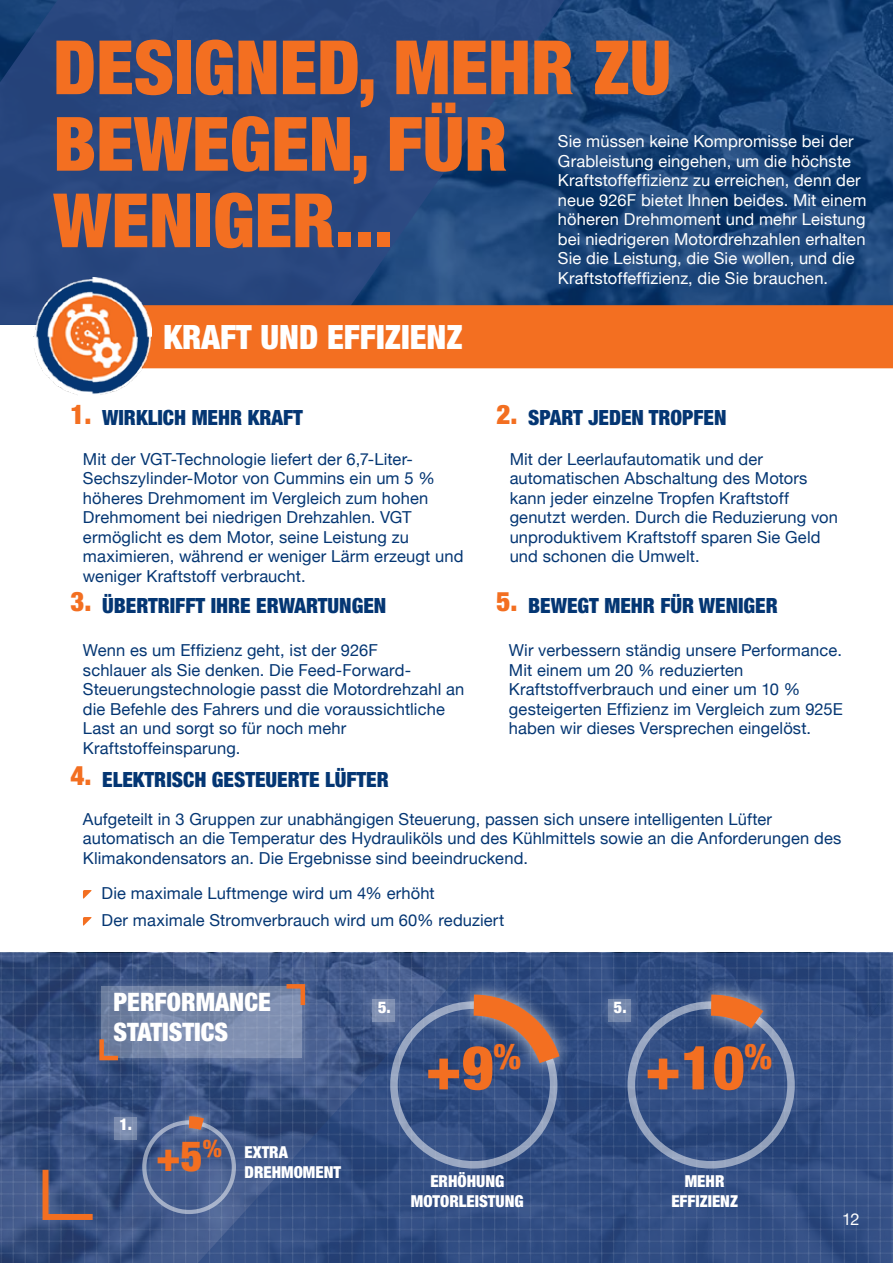
<style>
.page{position:relative;width:893px;height:1263px;background:#fff}
.page>*{position:absolute;margin:0;border:0;box-sizing:border-box;transform-origin:0 0}
.t1{font:900 condensed 75px/76.5px "Helvetica Neue LT Pro";color:#f36f21}
.t2{font:900 condensed 60.9px "Helvetica Neue LT Pro";color:#f36f21}
.t3{font:900 condensed 42px "Helvetica Neue LT Pro";color:#f36f21}
.t4{font:900 condensed 33.6px "Helvetica Neue LT Pro";color:#fff}
.t5{font:900 condensed 27px "Helvetica Neue LT Pro";color:#f36f21}
.t6{font:900 condensed 25.5px "Helvetica Neue LT Pro";color:#fff}
.t7{font:900 condensed 21px "Helvetica Neue LT Pro";color:#043673}
.t8{font:16.5px/19.5px "Helvetica Neue";letter-spacing:.01em;color:#043673}
.t9{font:16.5px/19.5px "Helvetica Neue";letter-spacing:.01em;color:#fff}
.t10{font:900 condensed 16.5px/19.8px "Helvetica Neue LT Pro";color:#fff;text-align:center}
.t11{font:900 condensed 16.2px "Helvetica Neue LT Pro";color:#fff}
</style>
<div class="page">
<img style="left:144px;top:952px;width:749px;height:311px">
<img style="left:0;top:952px;width:144px;height:311px">
<svg style="left:574px;top:0;width:319px;height:305px;background:#1a4477"></svg>
<svg style="left:0;top:0;width:574px;height:325px;background:#26477e"></svg>
<div style="left:121px;top:305px;width:772px;height:63px;background:#f36f21"></div>
<div style="left:142px;top:1120px;width:94px;height:94px;border:4px solid #fff;border-radius:50%"></div>
<div style="left:179px;top:1107px;width:34px;height:32px;background:#fff;opacity:.75"></div>
<svg style="left:177px;top:1110px;width:40px;height:29px"></svg>
<div style="left:627px;top:1001px;width:168px;height:167px;border:8px solid #fff;border-radius:50%"></div>
<div style="left:390px;top:1001px;width:167px;height:167px;border:8px solid #fff;border-radius:50%"></div>
<div style="left:694px;top:978px;width:84px;height:65px;background:#fff;opacity:.75"></div>
<svg style="left:690px;top:984px;width:97px;height:65px;background:#60607b"></svg>
<div style="left:457px;top:978px;width:118px;height:100px;background:#fff;opacity:.75"></div>
<svg style="left:453px;top:984px;width:123px;height:102px;background:#5a5975"></svg>
<svg style="left:40px;top:1164px;width:59px;height:59px;background:#5a5975"></svg>
<img style="left:34px;top:278px;width:118px;height:117px">
<svg style="left:83px;top:890px;width:9px;height:9px"></svg>
<svg style="left:83px;top:917px;width:9px;height:9px"></svg>
<div style="left:104px;top:1107px;width:42px;height:42px;background:#fff;opacity:.75"></div>
<div style="left:114px;top:1117px;width:23px;height:23px;background:#7d8db0"></div>
<div style="left:363px;top:990px;width:42px;height:42px;background:#fff;opacity:.75"></div>
<div style="left:372px;top:1000px;width:23px;height:22px;background:#8191b3"></div>
<div style="left:598px;top:990px;width:43px;height:42px;background:#fff;opacity:.75"></div>
<div style="left:608px;top:1000px;width:23px;height:22px;background:#7487ac"></div>
<div style="left:92px;top:977px;width:220px;height:90px;background:#fff;opacity:.75"></div>
<svg style="left:102px;top:986px;width:200px;height:72px;background:#798aab"></svg>
<svg style="left:97px;top:1035px;width:25px;height:27px"></svg>
<svg style="left:282px;top:982px;width:25px;height:27px"></svg>
<h1 class="t1" style="left:53px;top:29px;width:620px">DESIGNED, MEHR ZU<br>BEWEGEN, FÜR<br>WENIGER...</h1>
<p class="t9" style="left:558px;top:131px;width:310px">Sie müssen keine Kompromisse bei der Grableistung eingehen, um die höchste Kraftstoffeffizienz zu erreichen, denn der neue 926F bietet Ihnen beides. Mit einem höheren Drehmoment und mehr Leistung bei niedrigeren Motordrehzahlen erhalten Sie die Leistung, die Sie wollen, und die Kraftstoffeffizienz, die Sie brauchen.</p>
<h3 class="t4" style="left:163px;top:317px;width:301px">KRAFT UND EFFIZIENZ</h3>
<h3 class="t5" style="left:70px;top:398px;width:23px">1.</h3>
<p class="t7" style="left:102px;top:405px;width:202px">WIRKLICH MEHR KRAFT</p>
<h3 class="t5" style="left:496px;top:398px;width:23px">2.</h3>
<p class="t7" style="left:528px;top:405px;width:200px">SPART JEDEN TROPFEN</p>
<p class="t8" style="left:83px;top:449px;width:382px">Mit der VGT-Technologie liefert der 6,7-Liter-Sechszylinder-Motor von Cummins ein um 5 % höheres Drehmoment im Vergleich zum hohen Drehmoment bei niedrigen Drehzahlen. VGT ermöglicht es dem Motor, seine Leistung zu maximieren, während er weniger Lärm erzeugt und weniger Kraftstoff verbraucht.</p>
<p class="t8" style="left:510px;top:449px;width:330px">Mit der Leerlaufautomatik und der automatischen Abschaltung des Motors kann jeder einzelne Tropfen Kraftstoff genutzt werden. Durch die Reduzierung von unproduktivem Kraftstoff sparen Sie Geld und schonen die Umwelt.</p>
<h3 class="t5" style="left:71px;top:586px;width:23px">3.</h3>
<h3 class="t5" style="left:496px;top:586px;width:23px">5.</h3>
<p class="t7" style="left:102px;top:593px;width:286px">ÜBERTRIFFT IHRE ERWARTUNGEN</p>
<p class="t7" style="left:528px;top:593px;width:251px">BEWEGT MEHR FÜR WENIGER</p>
<p class="t8" style="left:83px;top:641px;width:383px">Wenn es um Effizienz geht, ist der 926F<br>schlauer als Sie denken. Die Feed-Forward-Steuerungstechnologie passt die Motordrehzahl an die Befehle des Fahrers und die voraussichtliche Last an und sorgt so für noch mehr Kraftstoffeinsparung.</p>
<p class="t8" style="left:509px;top:641px;width:335px">Wir verbessern ständig unsere Performance.<br>Mit einem um 20 % reduzierten Kraftstoffverbrauch und einer um 10 % gesteigerten Effizienz im Vergleich zum 925E haben wir dieses Versprechen eingelöst.</p>
<p class="t7" style="left:102px;top:767px;width:288px">ELEKTRISCH GESTEUERTE LÜFTER</p>
<h3 class="t5" style="left:71px;top:759px;width:23px">4.</h3>
<p class="t8" style="left:83px;top:809px;width:760px">Aufgeteilt in 3 Gruppen zur unabhängigen Steuerung, passen sich unsere intelligenten Lüfter automatisch an die Temperatur des Hydrauliköls und des Kühlmittels sowie an die Anforderungen des<br>Klimakondensators an. Die Ergebnisse sind beeindruckend.</p>
<p class="t8" style="left:102px;top:880px;width:404px;line-height:27px">Die maximale Luftmenge wird um 4% erhöht<br>Der maximale Stromverbrauch wird um 60% reduziert</p>
<h3 class="t6" style="left:114px;top:986px;width:159px">PERFORMANCE</h3>
<p class="t11" style="left:378px;top:997px;width:14px">5.</p>
<p class="t11" style="left:614px;top:997px;width:14px">5.</p>
<h3 class="t6" style="left:114px;top:1017px;width:116px">STATISTICS</h3>
<p class="t11" style="left:120px;top:1115px;width:14px">1.</p>
<h3 class="t3" style="left:156px;top:1131px;width:68px">+5<sup>%</sup></h3>
<p class="t10" style="left:245px;top:1142px;width:98px;text-align:left">EXTRA<br>DREHMOMENT</p>
<h2 class="t2" style="left:425px;top:1031px;width:97px">+9<sup>%</sup></h2>
<h2 class="t2" style="left:645px;top:1031px;width:129px">+10<sup>%</sup></h2>
<p class="t10" style="left:411px;top:1171px;width:114px">ERHÖHUNG<br>MOTORLEISTUNG</p>
<p class="t10" style="left:671px;top:1171px;width:68px">MEHR<br>EFFIZIENZ</p>
<p class="t9" style="left:842px;top:1209px;width:19px">12</p>
</div>
